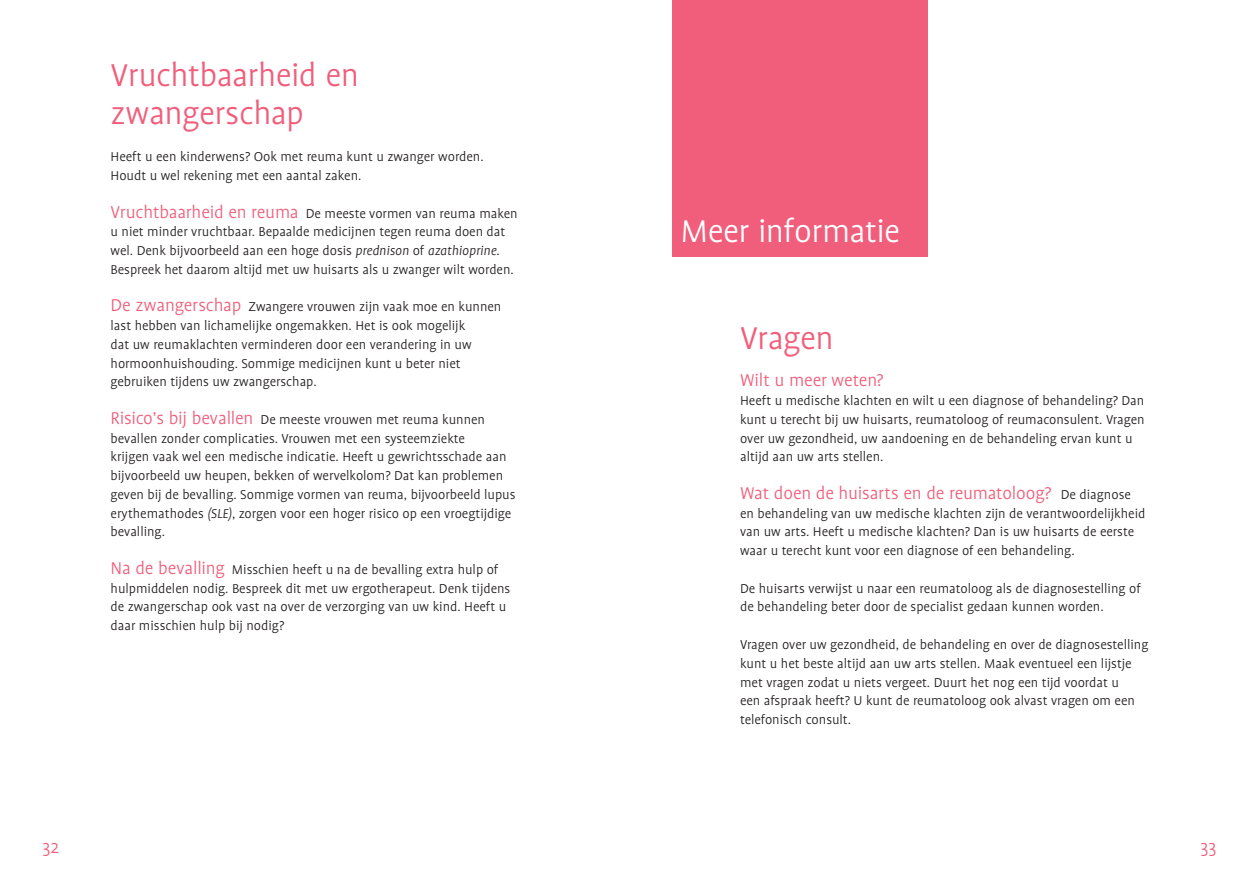
<style>
.page{position:relative;width:1259px;height:893px;background:#fff}
.page>*{position:absolute;margin:0;border:0;box-sizing:border-box;transform-origin:0 0}
.t1{font:300 36px/37.5px "Profile OT";letter-spacing:-.015em;color:#f05e7b}
.t2{font:300 36px "Profile OT";letter-spacing:-.015em;color:#fff}
.t3{font:300 19.5px "Profile OT";letter-spacing:-.01em;color:#f05e7b}
.t4{font:300 14.7px/18.8px "Profile OT";color:#231f20}
.s1{font-size:19.5px;color:#f05e7b}
.s2{font-style:italic}
.s3{font-size:14.7px;color:#231f20}
</style>
<div class="page">
<div style="left:672px;top:0;width:255px;height:256px;background:#f05e7b"></div>
<h1 class="t1" style="left:111px;top:57px;width:250px">Vruchtbaarheid en zwangerschap</h1>
<p class="t4" style="left:111px;top:148px;width:374px">Heeft u een kinderwens? Ook met reuma kunt u zwanger worden.<br>Houdt u wel rekening met een aantal zaken.</p>
<p class="t4" style="left:111px;top:204px;width:409px"><span class="s1">Vruchtbaarheid en reuma</span> De meeste vormen van reuma maken u niet minder vruchtbaar. Bepaalde medicijnen tegen reuma doen dat wel. Denk bijvoorbeeld aan een hoge dosis <span class="s2">prednison</span> of <span class="s2">azathioprine</span>.<br>Bespreek het daarom altijd met uw huisarts als u zwanger wilt worden.</p>
<p class="t4" style="left:111px;top:298px;width:392px"><span class="s1">De zwangerschap</span> Zwangere vrouwen zijn vaak moe en kunnen last hebben van lichamelijke ongemakken. Het is ook mogelijk<br>dat uw reumaklachten verminderen door een verandering in uw hormoonhuishouding. Sommige medicijnen kunt u beter niet gebruiken tijdens uw zwangerschap.</p>
<p class="t4" style="left:111px;top:410px;width:406px"><span class="s1">Risico’s bij bevallen</span> De meeste vrouwen met reuma kunnen bevallen zonder complicaties. Vrouwen met een systeemziekte<br>krijgen vaak wel een medische indicatie. Heeft u gewrichtsschade aan bijvoorbeeld uw heupen, bekken of wervelkolom? Dat kan problemen geven bij de bevalling. Sommige vormen van reuma, bijvoorbeeld lupus erythemathodes <span class="s2">(SLE)</span>, zorgen voor een hoger risico op een vroegtijdige bevalling.</p>
<p class="t4" style="left:111px;top:560px;width:401px"><span class="s1">Na de bevalling</span> Misschien heeft u na de bevalling extra hulp of hulpmiddelen nodig. Bespreek dit met uw ergotherapeut. Denk tijdens de zwangerschap ook vast na over de verzorging van uw kind. Heeft u daar misschien hulp bij nodig?</p>
<h1 class="t2" style="left:680px;top:210px;width:221px">Meer informatie</h1>
<h1 class="t1" style="left:740px;top:320px;width:95px">Vragen</h1>
<h2 class="t3" style="left:740px;top:369px;width:145px">Wilt u meer weten?</h2>
<p class="t4" style="left:740px;top:392px;width:406px">Heeft u medische klachten en wilt u een diagnose of behandeling? Dan kunt u terecht bij uw huisarts, reumatoloog of reumaconsulent. Vragen over uw gezondheid, uw aandoening en de behandeling ervan kunt u altijd aan uw arts stellen.</p>
<h2 class="t3" style="left:740px;top:482px;width:392px">Wat doen de huisarts en de reumatoloog? <span class="s3">De diagnose</span></h2>
<p class="t4" style="left:740px;top:504px;width:407px">en behandeling van uw medische klachten zijn de verantwoordelijkheid van uw arts. Heeft u medische klachten? Dan is uw huisarts de eerste waar u terecht kunt voor een diagnose of een behandeling.</p>
<p class="t4" style="left:740px;top:579px;width:402px">De huisarts verwijst u naar een reumatoloog als de diagnosestelling of de behandeling beter door de specialist gedaan kunnen worden.</p>
<p class="t4" style="left:740px;top:635px;width:410px">Vragen over uw gezondheid, de behandeling en over de diagnosestelling kunt u het beste altijd aan uw arts stellen. Maak eventueel een lijstje met vragen zodat u niets vergeet. Duurt het nog een tijd voordat u<br>een afspraak heeft? U kunt de reumatoloog ook alvast vragen om een telefonisch consult.</p>
<h2 class="t3" style="left:43px;top:836px;width:18px">32</h2>
<h2 class="t3" style="left:1200px;top:836px;width:18px">33</h2>
</div>
